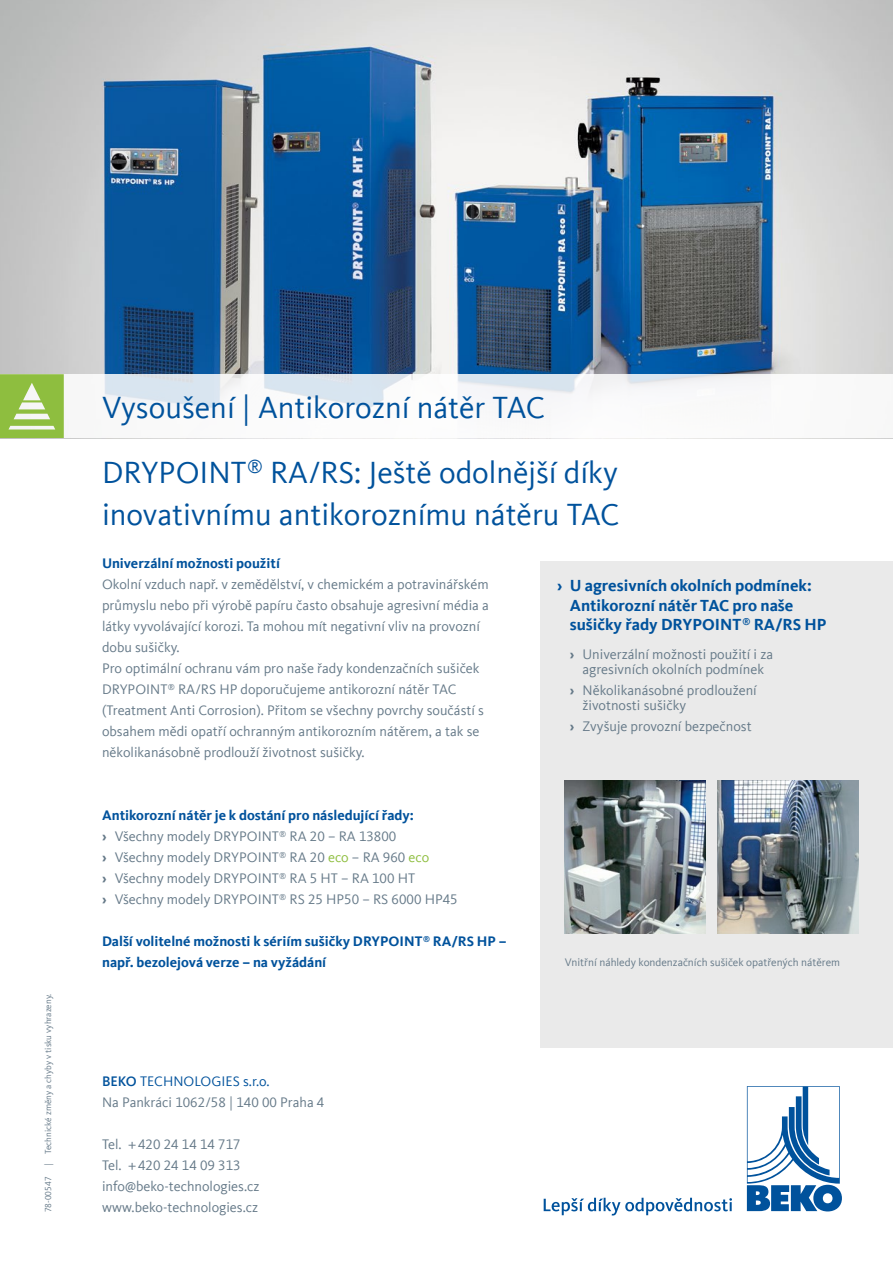
<style>
.page{position:relative;width:893px;height:1263px;background:#fff}
.page>*{position:absolute;margin:0;border:0;box-sizing:border-box;transform-origin:0 0}
.t1{font:31.5px/42px "Kievit Offc Pro";color:#00529c}
.t2{font:700 16.5px/19.8px "Kievit Offc Pro";color:#00529c}
.t3{font:14.25px/21px "Kievit Offc Pro";color:#657988}
.t4{font:700 14.25px/21px "Kievit Offc Pro";color:#00529c}
.t5{font:11.25px "Kievit Offc Pro";color:#657988}
.t6{font:9px "Kievit Offc Pro";color:#657988}
.s1{font-weight:700;color:#00529c}
.s2{font-weight:700}
.s3{color:#8ebe3f}
.s4{font-weight:500;color:#00529c}
.s5{color:#00529c}
</style>
<div class="page">
<img style="left:0;top:0;width:893px;height:374px">
<svg style="left:104px;top:374px;width:666px;height:35px;fill:#f5f5f7"></svg>
<svg style="left:0;top:374px;width:64px;height:64px;background:#9fc75e"></svg>
<div style="left:540px;top:561px;width:353px;height:487px;background:#eaeaea"></div>
<img style="left:718px;top:781px;width:140px;height:153px">
<img style="left:565px;top:781px;width:140px;height:153px">
<svg style="left:747px;top:1086px;width:95px;height:125px"></svg>
<svg style="left:544px;top:1198px;width:188px;height:17px"></svg>
<p class="t6" style="left:43px;top:1212px;width:220px;rotate:-90deg">78-00547 | Technické změny a chyby v tisku vyhrazeny.</p>
<h1 class="t1" style="left:102px;top:386px;width:445px">Vysoušení | Antikorozní nátěr TAC</h1>
<h1 class="t1" style="left:102px;top:451px;width:519px">DRYPOINT<sup>®</sup> RA/RS: Ještě odolnější díky inovativnímu antikoroznímu nátěru TAC</h1>
<p class="t4" style="left:102px;top:553px;width:179px">Univerzální možnosti použití</p>
<p class="t3" style="left:102px;top:574px;width:388px">Okolní vzduch např. v zemědělství, v chemickém a potravinářském průmyslu nebo při výrobě papíru často obsahuje agresivní média a látky vyvolávající korozi. Ta mohou mít negativní vliv na provozní dobu sušičky.<br>Pro optimální ochranu vám pro naše řady kondenzačních sušiček DRYPOINT<sup>®</sup> RA/RS HP doporučujeme antikorozní nátěr TAC (Treatment Anti Corrosion). Přitom se všechny povrchy součástí s obsahem mědi opatří ochranným antikorozním nátěrem, a tak se několikanásobně prodlouží životnost sušičky.</p>
<p class="t3" style="left:102px;top:805px;width:357px"><span class="s1">Antikorozní nátěr je k dostání pro následující řady:<br></span><span class="s2">›</span> Všechny modely DRYPOINT<sup>®</sup> RA 20 – RA 13800<br><span class="s2">›</span> Všechny modely DRYPOINT<sup>®</sup> RA 20 <span class="s3">eco</span> – RA 960 <span class="s3">eco<br></span><span class="s2">›</span> Všechny modely DRYPOINT<sup>®</sup> RA 5 HT – RA 100 HT<br><span class="s2">›</span> Všechny modely DRYPOINT<sup>®</sup> RS 25 HP50 – RS 6000 HP45</p>
<p class="t4" style="left:102px;top:931px;width:406px">Další volitelné možnosti k sériím sušičky DRYPOINT<sup>®</sup> RA/RS HP – např. bezolejová verze – na vyžádání</p>
<p class="t3" style="left:102px;top:1071px;width:224px"><span class="s4">BEKO</span> <span class="s5">TECHNOLOGIES s.r.o.<br></span>Na Pankráci 1062/58 | 140 00 Praha 4</p>
<p class="t3" style="left:102px;top:1134px;width:159px">Tel. +420 24 14 14 717<br>Tel. +420 24 14 09 313 info@beko-technologies.cz www.beko-technologies.cz</p>
<p class="t2" style="left:570px;top:575px;width:258px;text-indent:-13px">› U agresivních okolních podmínek:<br>Antikorozní nátěr TAC pro naše sušičky řady DRYPOINT<sup>®</sup> RA/RS HP</p>
<p class="t3" style="left:570px;top:647px;width:205px;line-height:15px;text-align:center"><span class="s2">›</span> Univerzální možnosti použití i za agresivních okolních podmínek</p>
<p class="t3" style="left:583px;top:683px;width:176px;line-height:15px;text-indent:-13px"><span class="s2">›</span> Několikanásobné prodloužení životnosti sušičky</p>
<p class="t3" style="left:570px;top:716px;width:183px"><span class="s2">›</span> Zvyšuje provozní bezpečnost</p>
<p class="t5" style="left:565px;top:956px;width:277px">Vnitřní náhledy kondenzačních sušiček opatřených nátěrem</p>
</div>
